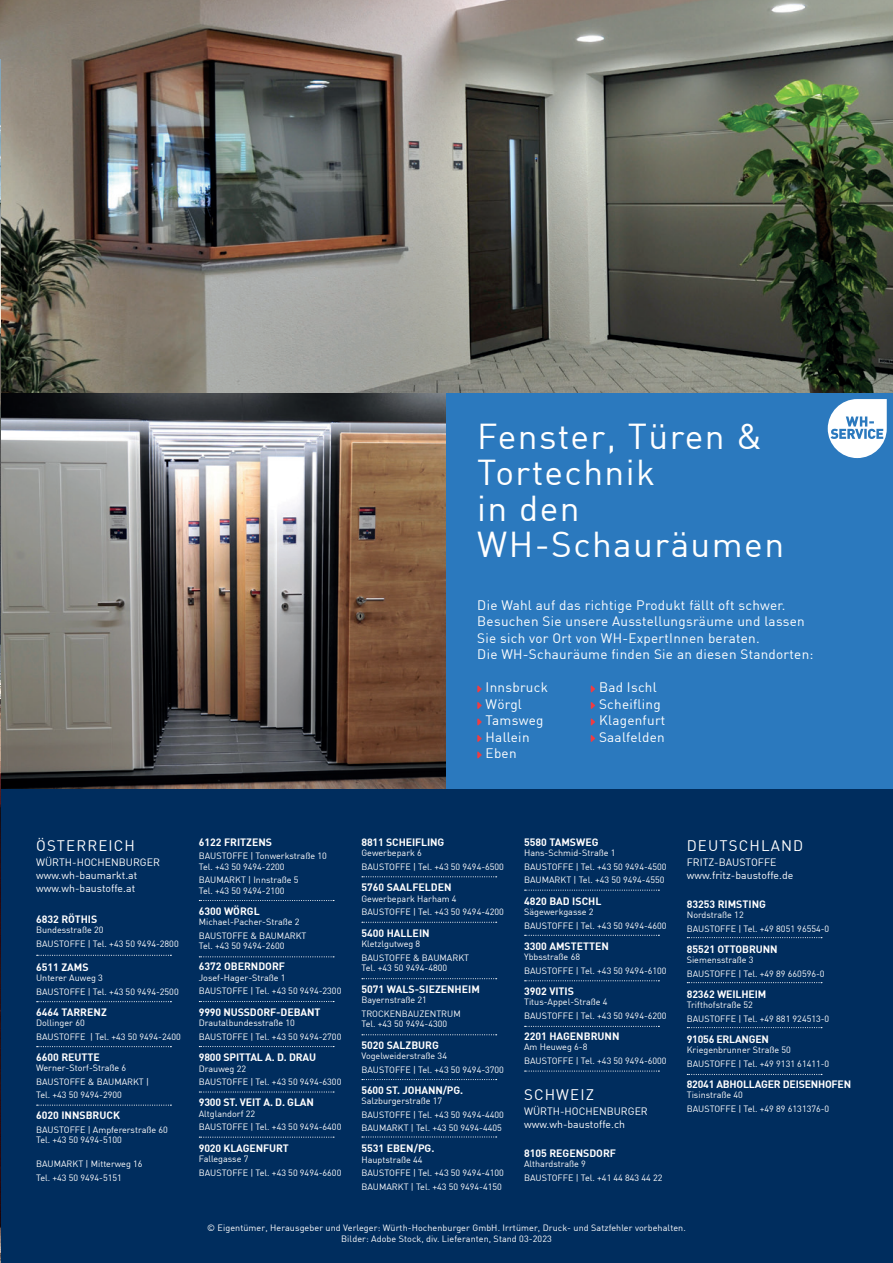
<style>
.page{position:relative;width:893px;height:1263px;background:#fff}
.page>*{position:absolute;margin:0;border:0;box-sizing:border-box;transform-origin:0 0}
.t1{font:35.25px/36px "DIN";letter-spacing:.04em;color:#fff}
.t2{font:15px "DIN";letter-spacing:.075em;color:#fff}
.t3{font:13.5px/16.5px "DIN";letter-spacing:.02em;color:#fff}
.t4{font:700 10.5px "DIN";color:#fff}
.t5{font:10.5px/13.2px "DIN";color:#fff}
.t6{font:700 10.5px "DIN";letter-spacing:-.02em;color:#fff}
.t7{font:9px/13.5px "DIN";color:#fff}
</style>
<div class="page">
<img style="left:1px;top:393px;width:445px;height:397px">
<div style="left:446px;top:393px;width:447px;height:397px;background:#2b79be"></div>
<svg style="left:477px;top:685px;width:5px;height:8px"></svg>
<svg style="left:477px;top:702px;width:5px;height:7px"></svg>
<svg style="left:477px;top:718px;width:5px;height:8px"></svg>
<svg style="left:477px;top:735px;width:5px;height:7px"></svg>
<svg style="left:477px;top:751px;width:5px;height:8px"></svg>
<div style="left:0;top:790px;width:893px;height:473px;background:#002d5e"></div>
<svg style="left:37px;top:955px;width:134px;height:1px"></svg>
<svg style="left:37px;top:1001px;width:134px;height:1px"></svg>
<svg style="left:37px;top:1046px;width:134px;height:1px"></svg>
<svg style="left:37px;top:1104px;width:134px;height:2px"></svg>
<svg style="left:199px;top:900px;width:135px;height:1px"></svg>
<svg style="left:199px;top:956px;width:135px;height:1px"></svg>
<svg style="left:199px;top:1001px;width:135px;height:1px"></svg>
<svg style="left:199px;top:1046px;width:135px;height:1px"></svg>
<svg style="left:199px;top:1091px;width:135px;height:1px"></svg>
<svg style="left:199px;top:1136px;width:135px;height:2px"></svg>
<svg style="left:362px;top:876px;width:135px;height:1px"></svg>
<svg style="left:362px;top:922px;width:135px;height:1px"></svg>
<svg style="left:362px;top:978px;width:135px;height:1px"></svg>
<svg style="left:362px;top:1034px;width:135px;height:1px"></svg>
<svg style="left:362px;top:1079px;width:135px;height:1px"></svg>
<svg style="left:362px;top:1136px;width:135px;height:1px"></svg>
<svg style="left:525px;top:890px;width:134px;height:1px"></svg>
<svg style="left:525px;top:935px;width:134px;height:1px"></svg>
<svg style="left:525px;top:980px;width:134px;height:1px"></svg>
<svg style="left:525px;top:1026px;width:134px;height:1px"></svg>
<svg style="left:525px;top:1070px;width:134px;height:1px"></svg>
<svg style="left:687px;top:937px;width:135px;height:1px"></svg>
<svg style="left:687px;top:982px;width:135px;height:1px"></svg>
<svg style="left:687px;top:1027px;width:135px;height:1px"></svg>
<svg style="left:687px;top:1074px;width:135px;height:1px"></svg>
<svg style="left:821px;top:393px;width:72px;height:71px"></svg>
<div style="left:828px;top:399px;width:59px;height:59px;background:#fff;border-radius:30px"></div>
<svg style="left:831px;top:416px;width:52px;height:23px"></svg>
<svg style="left:591px;top:685px;width:4px;height:8px"></svg>
<svg style="left:591px;top:702px;width:4px;height:7px"></svg>
<svg style="left:591px;top:718px;width:4px;height:8px"></svg>
<svg style="left:591px;top:735px;width:4px;height:7px"></svg>
<img style="left:0;top:0;width:893px;height:393px">
<img style="left:0;top:60px;width:1px;height:639px">
<hr style="left:0;top:699px;width:1px;height:564px;background:#fff">
<h1 class="t1" style="left:477px;top:418px;width:308px">Fenster, Türen &amp;<br>Tortechnik<br>in den<br>WH-Schauräumen</h1>
<h3 class="t3" style="left:477px;top:596px;width:338px">Die Wahl auf das richtige Produkt fällt oft schwer.<br>Besuchen Sie unsere Ausstellungsräume und lassen Sie sich vor Ort von WH-ExpertInnen beraten.<br>Die WH-Schauräume finden Sie an diesen Standorten:</h3>
<h3 class="t3" style="left:486px;top:679px;width:64px">Innsbruck<br>Wörgl<br>Tamsweg<br>Hallein<br>Eben</h3>
<h3 class="t3" style="left:599px;top:679px;width:68px">Bad Ischl<br>Scheifling<br>Klagenfurt<br>Saalfelden</h3>
<h2 class="t2" style="left:36px;top:836px;width:100px">ÖSTERREICH</h2>
<p class="t5" style="left:36px;top:855px;width:125px">WÜRTH-HOCHENBURGER www.wh-baumarkt.at www.wh-baustoffe.at</p>
<p class="t4" style="left:36px;top:912px;width:63px">6832 RÖTHIS</p>
<p class="t7" style="left:36px;top:923px;width:144px">Bundesstraße 20<br>BAUSTOFFE | Tel. +43 50 9494-2800</p>
<p class="t4" style="left:36px;top:960px;width:54px">6511 ZAMS</p>
<p class="t7" style="left:36px;top:971px;width:144px">Unterer Auweg 3<br>BAUSTOFFE | Tel. +43 50 9494-2500</p>
<p class="t4" style="left:36px;top:1005px;width:72px">6464 TARRENZ</p>
<p class="t7" style="left:36px;top:1016px;width:146px">Dollinger 60<br>BAUSTOFFE | Tel. +43 50 9494-2400</p>
<p class="t4" style="left:36px;top:1050px;width:65px">6600 REUTTE</p>
<p class="t7" style="left:36px;top:1061px;width:114px">Werner-Storf-Straße 6<br>BAUSTOFFE &amp; BAUMARKT |<br>Tel. +43 50 9494-2900</p>
<p class="t4" style="left:36px;top:1109px;width:85px">6020 INNSBRUCK</p>
<p class="t7" style="left:36px;top:1124px;width:133px;line-height:10.5px">BAUSTOFFE | Ampfererstraße 60<br>Tel. +43 50 9494-5100</p>
<p class="t7" style="left:36px;top:1157px;width:108px">BAUMARKT | Mitterweg 16<br>Tel. +43 50 9494-5151</p>
<p class="t4" style="left:199px;top:835px;width:75px">6122 FRITZENS</p>
<p class="t7" style="left:199px;top:850px;width:129px;line-height:10.5px">BAUSTOFFE | Tonwerkstraße 10<br>Tel. +43 50 9494-2200</p>
<p class="t7" style="left:199px;top:874px;width:101px;line-height:10.5px">BAUMARKT | Innstraße 5<br>Tel. +43 50 9494-2100</p>
<p class="t4" style="left:199px;top:904px;width:62px">6300 WÖRGL</p>
<p class="t7" style="left:199px;top:915px;width:109px">Michael-Pacher-Straße 2<br>BAUSTOFFE &amp; BAUMARKT</p>
<p class="t7" style="left:199px;top:939px;width:87px">Tel. +43 50 9494-2600</p>
<p class="t4" style="left:199px;top:959px;width:88px">6372 OBERNDORF</p>
<p class="t7" style="left:199px;top:970px;width:144px">Josef-Hager-Straße 1<br>BAUSTOFFE | Tel. +43 50 9494-2300</p>
<p class="t4" style="left:199px;top:1005px;width:123px">9990 NUSSDORF-DEBANT</p>
<p class="t7" style="left:199px;top:1016px;width:144px">Drautalbundesstraße 10<br>BAUSTOFFE | Tel. +43 50 9494-2700</p>
<p class="t4" style="left:199px;top:1050px;width:119px">9800 SPITTAL A. D. DRAU</p>
<p class="t7" style="left:199px;top:1061px;width:144px">Drauweg 22<br>BAUSTOFFE | Tel. +43 50 9494-6300</p>
<p class="t4" style="left:199px;top:1095px;width:117px">9300 ST. VEIT A. D. GLAN</p>
<p class="t7" style="left:199px;top:1106px;width:144px">Altglandorf 22<br>BAUSTOFFE | Tel. +43 50 9494-6400</p>
<p class="t4" style="left:199px;top:1141px;width:92px">9020 KLAGENFURT</p>
<p class="t7" style="left:199px;top:1152px;width:144px">Fallegasse 7<br>BAUSTOFFE | Tel. +43 50 9494-6600</p>
<p class="t4" style="left:361px;top:835px;width:84px">8811 SCHEIFLING</p>
<p class="t7" style="left:361px;top:846px;width:144px">Gewerbepark 6<br>BAUSTOFFE | Tel. +43 50 9494-6500</p>
<p class="t4" style="left:361px;top:880px;width:92px">5760 SAALFELDEN</p>
<p class="t7" style="left:361px;top:892px;width:144px">Gewerbepark Harham 4<br>BAUSTOFFE | Tel. +43 50 9494-4200</p>
<p class="t4" style="left:361px;top:926px;width:70px">5400 HALLEIN</p>
<p class="t7" style="left:361px;top:937px;width:109px">Kletzlgutweg 8<br>BAUSTOFFE &amp; BAUMARKT</p>
<p class="t7" style="left:361px;top:961px;width:87px">Tel. +43 50 9494-4800</p>
<p class="t4" style="left:361px;top:982px;width:120px">5071 WALS-SIEZENHEIM</p>
<p class="t7" style="left:361px;top:993px;width:101px">Bayernstraße 21<br>TROCKENBAUZENTRUM</p>
<p class="t7" style="left:361px;top:1017px;width:87px">Tel. +43 50 9494-4300</p>
<p class="t4" style="left:361px;top:1038px;width:79px">5020 SALZBURG</p>
<p class="t7" style="left:361px;top:1049px;width:144px">Vogelweiderstraße 34<br>BAUSTOFFE | Tel. +43 50 9494-3700</p>
<p class="t4" style="left:361px;top:1083px;width:103px">5600 ST. JOHANN/PG.</p>
<p class="t7" style="left:361px;top:1094px;width:144px">Salzburgerstraße 17<br>BAUSTOFFE | Tel. +43 50 9494-4400<br>BAUMARKT | Tel. +43 50 9494-4405</p>
<p class="t4" style="left:361px;top:1141px;width:74px">5531 EBEN/PG.</p>
<p class="t7" style="left:361px;top:1152px;width:144px">Hauptstraße 44<br>BAUSTOFFE | Tel. +43 50 9494-4100<br>BAUMARKT | Tel. +43 50 9494-4150</p>
<p class="t4" style="left:524px;top:835px;width:76px">5580 TAMSWEG</p>
<p class="t7" style="left:524px;top:846px;width:144px">Hans-Schmid-Straße 1<br>BAUSTOFFE | Tel. +43 50 9494-4500<br>BAUMARKT | Tel. +43 50 9494-4550</p>
<p class="t4" style="left:524px;top:894px;width:79px">4820 BAD ISCHL</p>
<p class="t7" style="left:524px;top:905px;width:144px">Sägewerkgasse 2<br>BAUSTOFFE | Tel. +43 50 9494-4600</p>
<p class="t4" style="left:524px;top:939px;width:86px">3300 AMSTETTEN</p>
<p class="t7" style="left:524px;top:950px;width:144px">Ybbsstraße 68<br>BAUSTOFFE | Tel. +43 50 9494-6100</p>
<p class="t4" style="left:524px;top:984px;width:51px">3902 VITIS</p>
<p class="t7" style="left:524px;top:995px;width:144px">Titus-Appel-Straße 4<br>BAUSTOFFE | Tel. +43 50 9494-6200</p>
<p class="t4" style="left:524px;top:1029px;width:97px">2201 HAGENBRUNN</p>
<p class="t7" style="left:524px;top:1040px;width:144px">Am Heuweg 6-8<br>BAUSTOFFE | Tel. +43 50 9494-6000</p>
<h2 class="t2" style="left:524px;top:1085px;width:71px">SCHWEIZ</h2>
<p class="t5" style="left:524px;top:1104px;width:125px">WÜRTH-HOCHENBURGER www.wh-baustoffe.ch</p>
<p class="t4" style="left:524px;top:1146px;width:94px">8105 REGENSDORF</p>
<p class="t7" style="left:524px;top:1157px;width:140px">Althardstraße 9<br>BAUSTOFFE | Tel. +41 44 843 44 22</p>
<h2 class="t2" style="left:687px;top:836px;width:118px">DEUTSCHLAND</h2>
<p class="t5" style="left:687px;top:855px;width:108px">FRITZ-BAUSTOFFE www.fritz-baustoffe.de</p>
<p class="t4" style="left:687px;top:897px;width:81px">83253 RIMSTING</p>
<p class="t7" style="left:687px;top:908px;width:144px">Nordstraße 12<br>BAUSTOFFE | Tel. +49 8051 96554-0</p>
<p class="t4" style="left:687px;top:942px;width:93px">85521 OTTOBRUNN</p>
<p class="t7" style="left:687px;top:953px;width:139px">Siemensstraße 3<br>BAUSTOFFE | Tel. +49 89 660596-0</p>
<p class="t4" style="left:687px;top:987px;width:81px">82362 WEILHEIM</p>
<p class="t7" style="left:687px;top:998px;width:144px">Trifthofstraße 52<br>BAUSTOFFE | Tel. +49 881 924513-0</p>
<p class="t6" style="left:687px;top:1032px;width:84px">91056 ERLANGEN</p>
<p class="t7" style="left:687px;top:1043px;width:144px">Kriegenbrunner Straße 50<br>BAUSTOFFE | Tel. +49 9131 61411-0</p>
<p class="t6" style="left:687px;top:1077px;width:166px">82041 ABHOLLAGER DEISENHOFEN</p>
<p class="t7" style="left:687px;top:1088px;width:144px">Tisinstraße 40<br>BAUSTOFFE | Tel. +49 89 6131376-0</p>
<p class="t7" style="left:207px;top:1222px;width:480px;line-height:10.5px;text-align:center">© Eigentümer, Herausgeber und Verleger: Würth-Hochenburger GmbH. Irrtümer, Druck- und Satzfehler vorbehalten.<br>Bilder: Adobe Stock, div. Lieferanten, Stand 03-2023</p>
</div>
